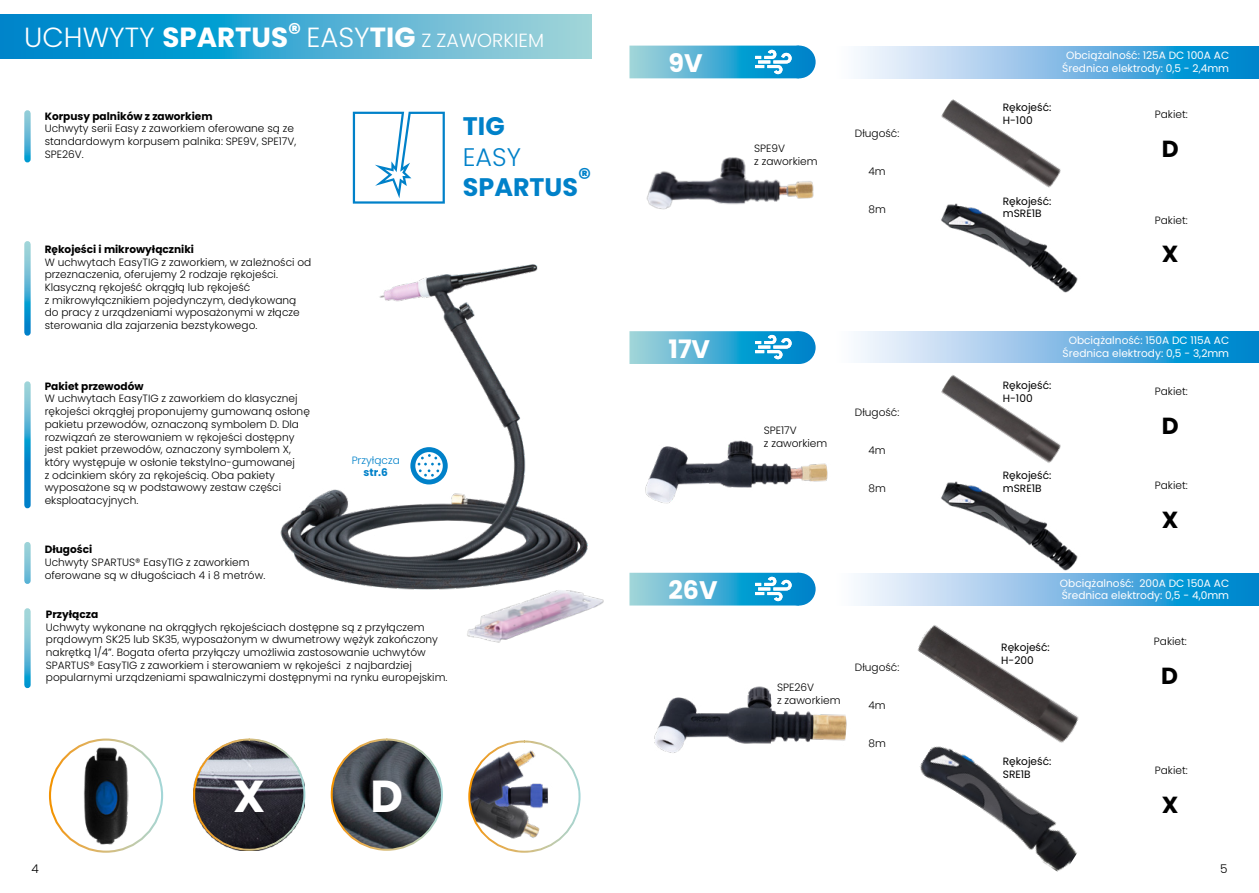
<style>
.page{position:relative;width:1259px;height:893px;background:#fff}
.page>*{position:absolute;margin:0;border:0;box-sizing:border-box;transform-origin:0 0}
.t1{font:700 44.85px "Poppins";color:#fff}
.t2{font:300 27.75px "Poppins";color:#fff}
.t3{font:700 25.35px "Poppins";color:#0081c9}
.t4{font:700 25.35px "Poppins";color:#fff}
.t5{font:300 25.35px "Poppins";color:#0081c9}
.t6{font:700 23.25px "Poppins";color:#000}
.t7{font:300 12px "Poppins";color:#000}
.t8{font:300 10.5px/12.8px "Poppins";color:#000}
.t9{font:10.5px/12.8px "Poppins";color:#fff;text-align:center}
.t10{font:10.5px/12.8px "Poppins";color:#000}
.t11{font:700 10.5px "Poppins";color:#000}
.t12{font:300 10.5px "Poppins";color:#0081c9}
.t13{font:700 10.5px "Poppins";color:#0081c9}
.s1{font-weight:700}
.s2{font-size:19.05px}
</style>
<div class="page">
<img style="left:280px;top:264px;width:307px;height:326px">
<img style="left:646px;top:157px;width:168px;height:53px">
<img style="left:646px;top:440px;width:182px;height:64px">
<img style="left:654px;top:686px;width:193px;height:67px">
<svg style="left:0;top:15px;width:591px;height:43px;background:#3eaad2"></svg>
<svg style="left:353px;top:112px;width:92px;height:92px"></svg>
<svg style="left:24px;top:244px;width:7px;height:89px"></svg>
<svg style="left:24px;top:113px;width:7px;height:46px"></svg>
<svg style="left:24px;top:384px;width:7px;height:121px"></svg>
<svg style="left:24px;top:545px;width:7px;height:36px"></svg>
<svg style="left:24px;top:611px;width:7px;height:74px"></svg>
<img style="left:441px;top:587px;width:163px;height:56px">
<img style="left:83px;top:747px;width:46px;height:97px">
<div style="left:49px;top:738px;width:114px;height:115px;border:2px solid #fff;border-radius:50%"></div>
<svg style="left:468px;top:740px;width:113px;height:113px"></svg>
<svg style="left:330px;top:738px;width:113px;height:113px"></svg>
<svg style="left:410px;top:447px;width:38px;height:37px"></svg>
<svg style="left:629px;top:331px;width:166px;height:33px;background:#55b5d5"></svg>
<div style="left:783px;top:331px;width:32px;height:33px;background:#0086cb;border-radius:16px"></div>
<svg style="left:629px;top:573px;width:166px;height:32px;background:#54b4d5"></svg>
<div style="left:783px;top:573px;width:32px;height:32px;background:#0086cb;border-radius:16px"></div>
<svg style="left:629px;top:46px;width:166px;height:32px;background:#54b4d5"></svg>
<div style="left:783px;top:46px;width:32px;height:32px;background:#0086cb;border-radius:16px"></div>
<svg style="left:856px;top:574px;width:403px;height:31px;background:#70b9e4"></svg>
<svg style="left:856px;top:331px;width:403px;height:32px;background:#78bbe5"></svg>
<svg style="left:856px;top:47px;width:403px;height:31px;background:#78bbe5"></svg>
<svg style="left:755px;top:577px;width:36px;height:24px"></svg>
<svg style="left:755px;top:335px;width:36px;height:24px"></svg>
<svg style="left:755px;top:50px;width:36px;height:24px"></svg>
<img style="left:919px;top:749px;width:158px;height:123px">
<img style="left:916px;top:481px;width:164px;height:104px">
<img style="left:941px;top:203px;width:137px;height:90px">
<img style="left:917px;top:625px;width:162px;height:124px">
<img style="left:941px;top:375px;width:120px;height:88px">
<img style="left:941px;top:99px;width:120px;height:89px">
<svg style="left:193px;top:738px;width:113px;height:113px"></svg>
<h2 class="t2" style="left:24px;top:21px;width:521px">UCHWYTY <span class="s1">SPARTUS</span><sup>®</sup> EASY<span class="s1">TIG</span> <span class="s2">Z ZAWORKIEM</span></h2>
<p class="t11" style="left:45px;top:110px;width:169px">Korpusy palników z zaworkiem</p>
<p class="t8" style="left:45px;top:122px;width:253px">Uchwyty serii Easy z zaworkiem oferowane są ze standardowym korpusem palnika: SPE9V, SPE17V,<br>SPE26V.</p>
<h3 class="t3" style="left:463px;top:112px;width:43px">TIG</h3>
<h3 class="t5" style="left:463px;top:142px;width:60px">EASY</h3>
<h3 class="t3" style="left:463px;top:173px;width:130px">SPARTUS®</h3>
<p class="t11" style="left:45px;top:243px;width:151px">Rękojeści i mikrowyłączniki</p>
<p class="t8" style="left:45px;top:256px;width:268px">W uchwytach EasyTIG z zaworkiem, w zależności od przeznaczenia, oferujemy 2 rodzaje rękojeści.<br>Klasyczną rękojeść okrągłą lub rękojeść<br>z mikrowyłącznikiem pojedynczym, dedykowaną do pracy z urządzeniami wyposażonymi w złącze sterowania dla zajarzenia bezstykowego.</p>
<p class="t11" style="left:45px;top:380px;width:100px">Pakiet przewodów</p>
<p class="t8" style="left:45px;top:392px;width:267px">W uchwytach EasyTIG z zaworkiem do klasycznej rękojeści okrągłej proponujemy gumowaną osłonę pakietu przewodów, oznaczoną symbolem D. Dla rozwiązań ze sterowaniem w rękojeści dostępny jest pakiet przewodów, oznaczony symbolem X, który występuje w osłonie tekstylno-gumowanej<br>z odcinkiem skóry za rękojeścią. Oba pakiety wyposażone są w podstawowy zestaw części eksploatacyjnych.</p>
<p class="t11" style="left:45px;top:544px;width:49px">Długości</p>
<p class="t8" style="left:45px;top:556px;width:222px">Uchwyty SPARTUS® EasyTIG z zaworkiem oferowane są w długościach 4 i 8 metrów.</p>
<p class="t12" style="left:352px;top:454px;width:50px">Przyłącza</p>
<p class="t13" style="left:363px;top:466px;width:26px">str.6</p>
<p class="t11" style="left:46px;top:608px;width:54px">Przyłącza</p>
<p class="t8" style="left:46px;top:620px;width:403px">Uchwyty wykonane na okrągłych rękojeściach dostępne są z przyłączem prądowym SK25 lub SK35, wyposażonym w dwumetrowy wężyk zakończony nakrętką 1/4”. Bogata oferta przyłączy umożliwia zastosowanie uchwytów SPARTUS® EasyTIG z zaworkiem i sterowaniem w rękojeści z najbardziej popularnymi urządzeniami spawalniczymi dostępnymi na rynku europejskim.</p>
<h1 class="t1" style="left:233px;top:770px;width:34px">X</h1>
<h1 class="t1" style="left:370px;top:770px;width:34px">D</h1>
<h3 class="t4" style="left:668px;top:49px;width:36px">9V</h3>
<p class="t8" style="left:754px;top:142px;width:65px">SPE9V<br>z zaworkiem</p>
<p class="t8" style="left:855px;top:127px;width:46px">Długość:</p>
<p class="t8" style="left:868px;top:165px;width:19px">4m</p>
<p class="t8" style="left:868px;top:203px;width:19px">8m</p>
<h3 class="t4" style="left:668px;top:334px;width:43px">17V</h3>
<h3 class="t4" style="left:668px;top:576px;width:51px">26V</h3>
<p class="t8" style="left:764px;top:424px;width:65px">SPE17V<br>z zaworkiem</p>
<p class="t8" style="left:855px;top:405px;width:46px">Długość:</p>
<p class="t8" style="left:868px;top:444px;width:19px">4m</p>
<p class="t8" style="left:868px;top:482px;width:19px">8m</p>
<p class="t8" style="left:777px;top:681px;width:65px">SPE26V<br>z zaworkiem</p>
<p class="t8" style="left:855px;top:661px;width:46px">Długość:</p>
<p class="t8" style="left:868px;top:699px;width:19px">4m</p>
<p class="t8" style="left:868px;top:737px;width:19px">8m</p>
<p class="t10" style="left:1003px;top:101px;width:50px">Rękojeść:<br>H-100</p>
<p class="t9" style="left:1062px;top:49px;width:168px">Obciążalność: 125A DC 100A AC<br>Średnica elektrody: 0,5 - 2,4mm</p>
<p class="t8" style="left:1154px;top:108px;width:34px">Pakiet:</p>
<h3 class="t6" style="left:1162px;top:136px;width:18px">D</h3>
<p class="t10" style="left:1003px;top:195px;width:50px">Rękojeść: mSRE1B</p>
<p class="t8" style="left:1154px;top:214px;width:34px">Pakiet:</p>
<h3 class="t6" style="left:1162px;top:241px;width:18px">X</h3>
<p class="t10" style="left:1003px;top:379px;width:50px">Rękojeść:<br>H-100</p>
<p class="t9" style="left:1062px;top:334px;width:168px">Obciążalność: 150A DC 115A AC<br>Średnica elektrody: 0,5 - 3,2mm</p>
<p class="t8" style="left:1154px;top:385px;width:34px">Pakiet:</p>
<h3 class="t6" style="left:1162px;top:412px;width:18px">D</h3>
<p class="t10" style="left:1003px;top:469px;width:50px">Rękojeść: mSRE1B</p>
<p class="t8" style="left:1154px;top:479px;width:34px">Pakiet:</p>
<h3 class="t6" style="left:1162px;top:506px;width:18px">X</h3>
<p class="t9" style="left:1060px;top:577px;width:171px;text-align:left">Obciążalność: 200A DC 150A AC<br>Średnica elektrody: 0,5 - 4,0mm</p>
<p class="t10" style="left:1001px;top:641px;width:50px">Rękojeść:<br>H-200</p>
<p class="t8" style="left:1154px;top:635px;width:34px">Pakiet:</p>
<h3 class="t6" style="left:1161px;top:662px;width:18px">D</h3>
<p class="t10" style="left:1003px;top:755px;width:50px">Rękojeść:<br>SRE1B</p>
<p class="t8" style="left:1154px;top:764px;width:34px">Pakiet:</p>
<h3 class="t6" style="left:1162px;top:791px;width:18px">X</h3>
<p class="t7" style="left:32px;top:862px;width:9px">4</p>
<p class="t7" style="left:1220px;top:862px;width:9px">5</p>
</div>
